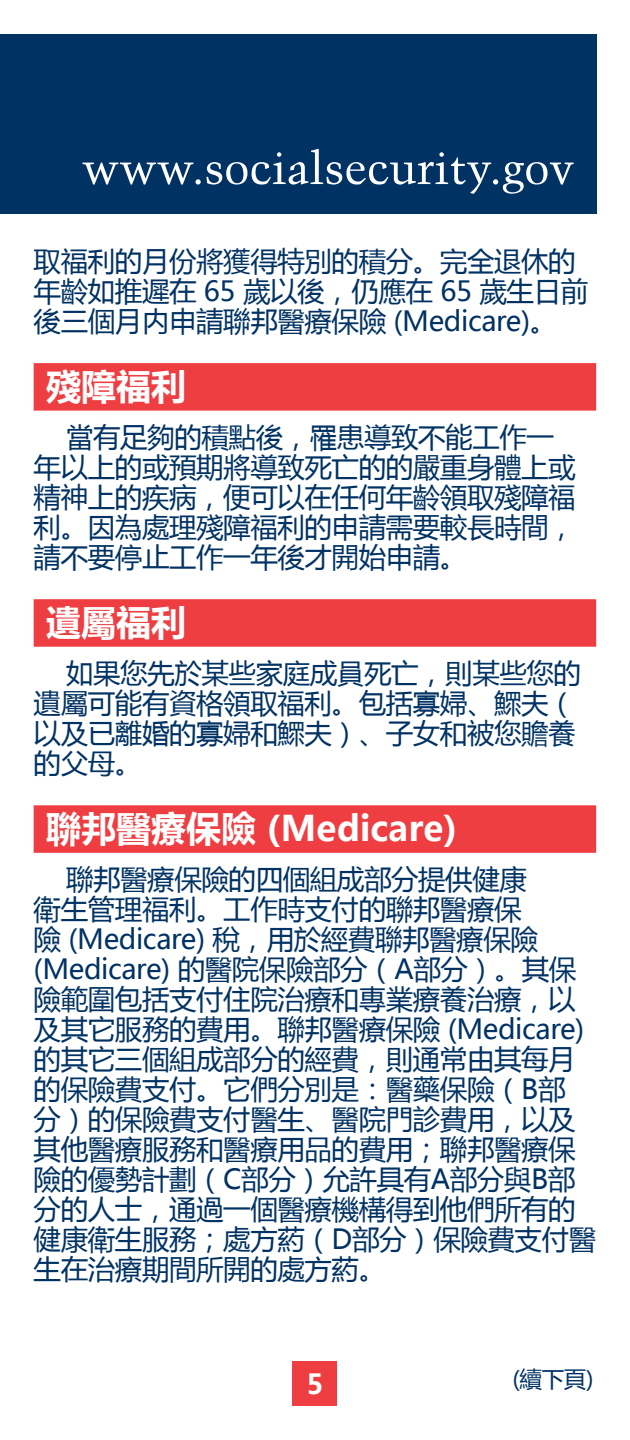
<style>
.page{position:relative;width:630px;height:1440px;background:#fff}
.page>*{position:absolute;margin:0;border:0;box-sizing:border-box;transform-origin:0 0}
.H1-1{font:700 35px "Microsoft Ya Hei";color:#fff}
.Paragraph{font:27.5px/30px "Microsoft Ya Hei";letter-spacing:-.015em;color:#003263}
.t1{font:700 27.5px "Microsoft Ya Hei";color:#fff}
.t2{font:22.5px "Microsoft Ya Hei";color:#003263}
</style>
<div class="page">
<div style="left:0;top:34px;width:596px;height:180px;background:#003263"></div>
<svg style="left:82px;top:149px;width:492px;height:45px"></svg>
<div style="left:292px;top:1361px;width:45px;height:45px;background:#ef3e42"></div>
<div style="left:34px;top:363px;width:562px;height:48px;background:#ef3e42"></div>
<div style="left:34px;top:599px;width:562px;height:48px;background:#ef3e42"></div>
<div style="left:34px;top:805px;width:562px;height:48px;background:#ef3e42"></div>
<p class="Paragraph" style="left:34px;top:245px;width:556px">取福利的月份將獲得特別的積分。完全退休的年齡如推遲在 65 歲以後，仍應在 65 歲生日前後三個月内申請聯邦醫療保險 (Medicare)。</p>
<h1 class="H1-1" style="left:46px;top:362px;width:141px">殘障福利</h1>
<p class="Paragraph" style="left:34px;top:421px;width:544px;text-indent:32px">當有足夠的積點後，罹患導致不能工作一年以上的或預期將導致死亡的的嚴重身體上或精神上的疾病，便可以在任何年齡領取殘障福利。因為處理殘障福利的申請需要較長時間，請不要停止工作一年後才開始申請。</p>
<h1 class="H1-1" style="left:46px;top:598px;width:141px">遺屬福利</h1>
<p class="Paragraph" style="left:34px;top:657px;width:549px;text-indent:32px">如果您先於某些家庭成員死亡，則某些您的遺屬可能有資格領取福利。包括寡婦、鰥夫（以及已離婚的寡婦和鰥夫）、子女和被您贍養的父母。</p>
<h1 class="H1-1" style="left:46px;top:804px;width:413px">聯邦醫療保險 (Medicare)</h1>
<p class="Paragraph" style="left:34px;top:864px;width:564px;text-indent:32px">聯邦醫療保險的四個組成部分提供健康<br>衛生管理福利。工作時支付的聯邦醫療保<br>險 (Medicare) 稅，用於經費聯邦醫療保險(Medicare) 的醫院保險部分（A部分）。其保險範圍包括支付住院治療和專業療養治療，以及其它服務的費用。聯邦醫療保險 (Medicare)的其它三個組成部分的經費，則通常由其每月的保險費支付。它們分別是：醫藥保險（B部分）的保險費支付醫生、醫院門診費用，以及其他醫療服務和醫療用品的費用；聯邦醫療保險的優勢計劃（C部分）允許具有A部分與B部分的人士，通過一個醫療機構得到他們所有的健康衛生服務；處方葯（D部分）保險費支付醫生在治療期間所開的處方葯。</p>
<p class="t1" style="left:306px;top:1365px;width:18px">5</p>
<p class="t2" style="left:512px;top:1364px;width:83px">(續下頁)</p>
</div>
